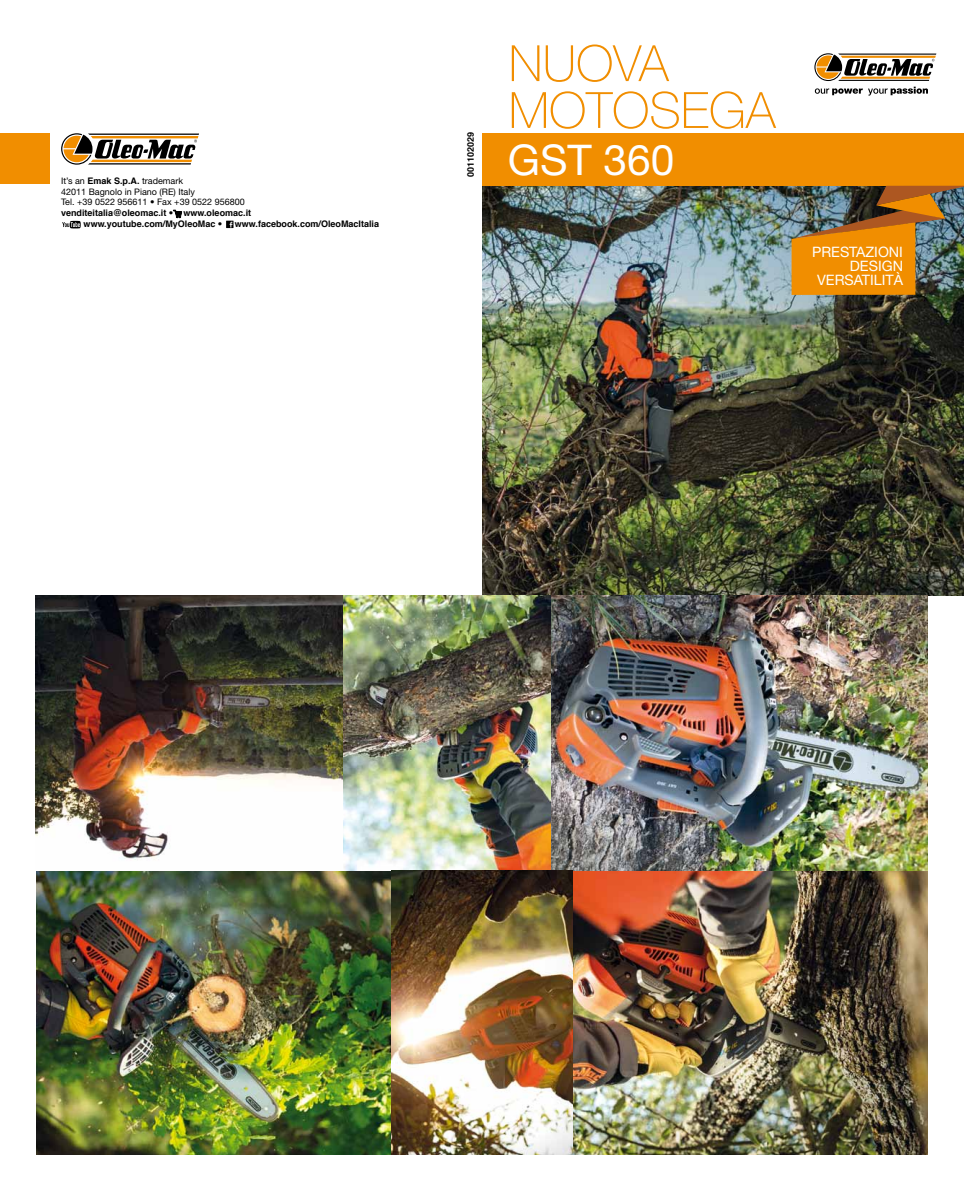
<style>
.page{position:relative;width:964px;height:1191px;background:#fff}
.page>*{position:absolute;margin:0;border:0;box-sizing:border-box;transform-origin:0 0}
.t1{font:100 50px/46.8px "Helvetica Neue";color:#f18e00}
.t2{font:42.4px "Helvetica Neue";color:#fff}
.t3{font:14.4px/14px "Helvetica Neue";color:#fff;text-align:right}
.t4{font:700 9px/10.8px "Helvetica";color:#000}
.t5{font:9px/10.8px "Helvetica Neue";color:#000}
.s1{font-family:"Helvetica";font-weight:700}
.s2{font-family:"Helvetica Neue";font-weight:400}
</style>
<div class="page">
<div style="left:0;top:133px;width:50px;height:51px;background:#f18e00"></div>
<img style="left:482px;top:186px;width:482px;height:409px">
<div style="left:482px;top:134px;width:482px;height:52px;background:#f18e00"></div>
<img style="left:573px;top:870px;width:355px;height:285px">
<img style="left:550px;top:595px;width:378px;height:275px">
<img style="left:36px;top:870px;width:355px;height:285px">
<img style="left:342px;top:595px;width:208px;height:275px">
<img style="left:36px;top:595px;width:306px;height:265px">
<img style="left:391px;top:870px;width:182px;height:285px">
<img style="left:791px;top:186px;width:173px;height:109px">
<svg style="left:61px;top:133px;width:138px;height:32px"></svg>
<svg style="left:815px;top:87px;width:113px;height:9px"></svg>
<svg style="left:814px;top:53px;width:122px;height:28px"></svg>
<svg style="left:62px;top:221px;width:19px;height:7px"></svg>
<svg style="left:226px;top:221px;width:7px;height:7px"></svg>
<svg style="left:173px;top:209px;width:9px;height:9px"></svg>
<p class="t5" style="left:61px;top:175px;width:185px">It’s an <span class="s1">Emak S.p.A.</span> trademark<br>42011 Bagnolo in Piano (RE) Italy<br>Tel. +39 0522 956611 • Fax +39 0522 956800</p>
<p class="t4" style="left:84px;top:208px;width:169px;text-indent:-23px">venditeitalia@oleomac.it <span class="s2">•</span> www.oleomac.it www.youtube.com/MyOleoMac <span class="s2">•</span></p>
<p class="t4" style="left:235px;top:218px;width:146px">www.facebook.com/OleoMacItalia</p>
<h1 class="t1" style="left:509px;top:40px;width:268px">NUOVA<br>MOTOSEGA</h1>
<p class="t4" style="left:465px;top:177px;width:46px;rotate:-90deg">001102029</p>
<h2 class="t2" style="left:508px;top:135px;width:168px">GST 360</h2>
<h3 class="t3" style="left:812px;top:244px;width:92px">PRESTAZIONI<br>DESIGN<br>VERSATILITÀ</h3>
</div>
